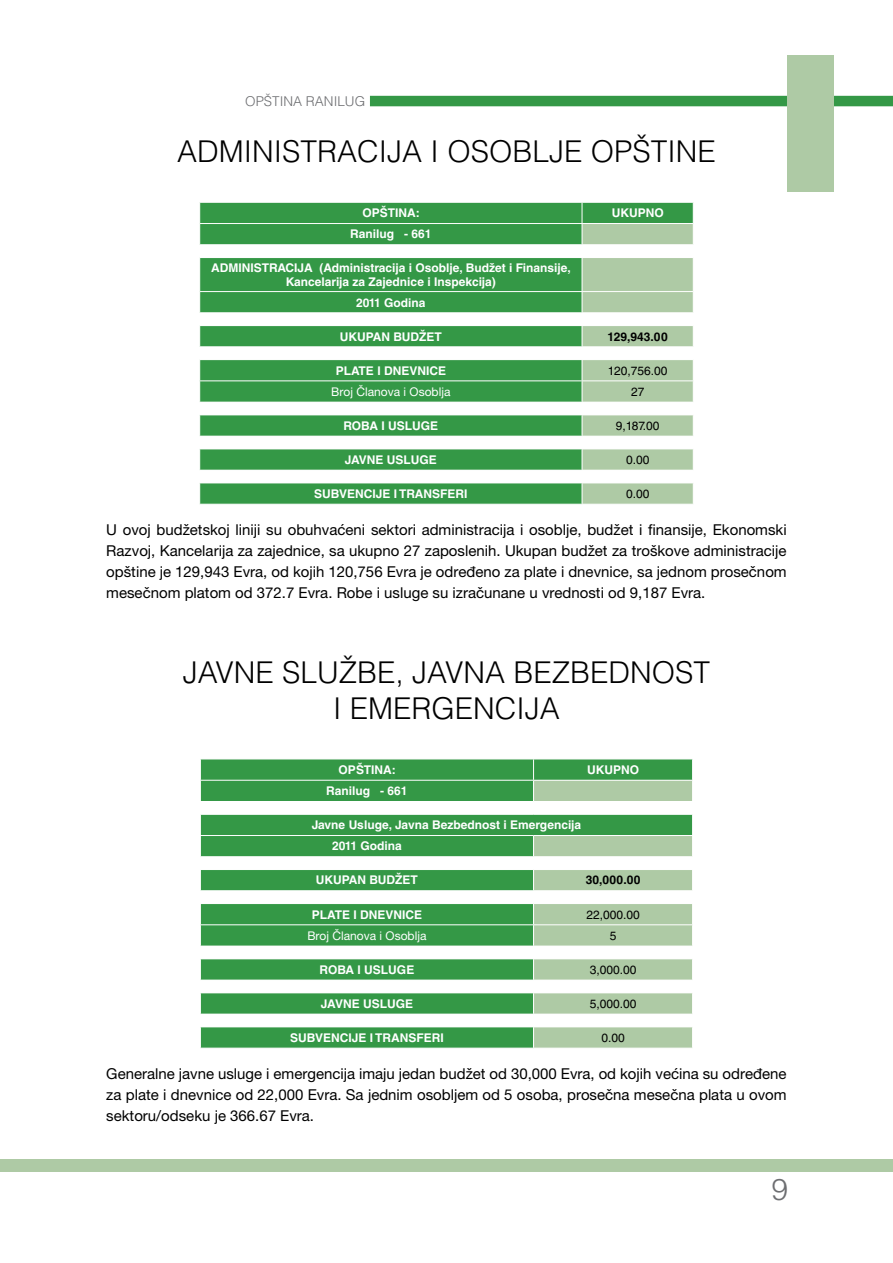
<style>
.page{position:relative;width:893px;height:1263px;background:#fff}
.page>*{position:absolute;margin:0;border:0;box-sizing:border-box;transform-origin:0 0}
.t1{font:300 30px/36px "Helvetica LT Std";color:#000;text-align:center}
.t2{font:300 30px "Helvetica LT Std";color:#6d6e71}
.t3{font:15px/21px "Helvetica Neue LT Pro";color:#000;text-align:justify}
.t4{font:300 13.5px "Helvetica LT Std";color:#6d6e71}
.t5{font:700 12px/13.5px "Helvetica LT Std";color:#fff;text-align:center}
.t6{font:12px "Helvetica LT Std";color:#000}
.t7{font:12px "Helvetica Neue LT Pro";color:#fff}
.t8{font:700 12px "Helvetica LT Std";color:#000}
</style>
<div class="page">
<div style="left:370px;top:96px;width:523px;height:10px;background:#349846"></div>
<div style="left:787px;top:55px;width:46px;height:136px;background:#aecaa5"></div>
<div style="left:0;top:1159px;width:893px;height:12px;background:#aecaa5"></div>
<div style="left:200px;top:203px;width:382px;height:301px;background:#349846"></div>
<svg style="left:200px;top:245px;width:382px;height:238px;fill:#349846"></svg>
<hr style="left:199px;top:223px;width:383px;height:1px;background:#fff">
<hr style="left:199px;top:244px;width:383px;height:1px;background:#fff">
<svg style="left:199px;top:203px;width:1px;height:42px"></svg>
<hr style="left:199px;top:257px;width:383px;height:1px;background:#fff">
<hr style="left:199px;top:291px;width:383px;height:1px;background:#fff">
<hr style="left:199px;top:312px;width:383px;height:1px;background:#fff">
<hr style="left:199px;top:325px;width:383px;height:1px;background:#fff">
<hr style="left:199px;top:346px;width:383px;height:1px;background:#fff">
<hr style="left:199px;top:359px;width:383px;height:1px;background:#fff">
<hr style="left:199px;top:380px;width:383px;height:1px;background:#fff">
<hr style="left:199px;top:402px;width:383px;height:1px;background:#fff">
<hr style="left:199px;top:414px;width:383px;height:1px;background:#fff">
<hr style="left:199px;top:436px;width:383px;height:1px;background:#fff">
<hr style="left:199px;top:448px;width:383px;height:1px;background:#fff">
<hr style="left:199px;top:470px;width:383px;height:1px;background:#fff">
<hr style="left:199px;top:483px;width:383px;height:1px;background:#fff">
<svg style="left:199px;top:292px;width:1px;height:212px"></svg>
<svg style="left:582px;top:203px;width:112px;height:301px"></svg>
<div style="left:201px;top:760px;width:332px;height:288px;background:#349846"></div>
<svg style="left:201px;top:802px;width:332px;height:224px;fill:#349846"></svg>
<hr style="left:200px;top:780px;width:334px;height:1px;background:#fff">
<hr style="left:200px;top:801px;width:334px;height:1px;background:#fff">
<hr style="left:200px;top:814px;width:334px;height:1px;background:#fff">
<hr style="left:200px;top:835px;width:334px;height:1px;background:#fff">
<hr style="left:200px;top:856px;width:334px;height:1px;background:#fff">
<hr style="left:200px;top:869px;width:334px;height:1px;background:#fff">
<hr style="left:200px;top:890px;width:334px;height:1px;background:#fff">
<hr style="left:200px;top:903px;width:334px;height:1px;background:#fff">
<hr style="left:200px;top:924px;width:334px;height:1px;background:#fff">
<hr style="left:200px;top:946px;width:334px;height:1px;background:#fff">
<hr style="left:200px;top:958px;width:334px;height:1px;background:#fff">
<hr style="left:200px;top:980px;width:334px;height:1px;background:#fff">
<hr style="left:200px;top:992px;width:334px;height:1px;background:#fff">
<hr style="left:200px;top:1014px;width:334px;height:1px;background:#fff">
<hr style="left:200px;top:1026px;width:334px;height:1px;background:#fff">
<svg style="left:200px;top:759px;width:1px;height:289px"></svg>
<svg style="left:533px;top:759px;width:160px;height:289px"></svg>
<p class="t4" style="left:245px;top:93px;width:122px">Opština RANI LUG</p>
<h1 class="t1" style="left:177px;top:133px;width:540px">ADMINI STRACIJA I OSOBLJE OPŠTIN E</h1>
<p class="t5" style="left:363px;top:206px;width:59px">OPŠTINA:</p>
<p class="t5" style="left:612px;top:206px;width:53px">UKUPNO</p>
<p class="t5" style="left:350px;top:227px;width:83px">Ranilug - 661</p>
<p class="t5" style="left:211px;top:261px;width:361px">ADMINISTRACIJA (Administracija i Osoblje, Budžet i Finansije,<br>Kancelarija za Zajednice i Inspekcija)</p>
<p class="t5" style="left:356px;top:295px;width:71px">2011 Godina</p>
<p class="t5" style="left:340px;top:329px;width:104px">UKUPAN BUDŽET</p>
<p class="t8" style="left:608px;top:329px;width:62px">129,943.00</p>
<p class="t5" style="left:336px;top:363px;width:112px">PLATE I DNEVNICE</p>
<p class="t6" style="left:608px;top:363px;width:61px">120,756.00</p>
<p class="t7" style="left:331px;top:384px;width:121px">Broj Članova i Osoblja</p>
<p class="t6" style="left:631px;top:385px;width:15px">27</p>
<p class="t5" style="left:343px;top:419px;width:96px">ROBA I USLUGE</p>
<p class="t6" style="left:616px;top:419px;width:45px">9,187.00</p>
<p class="t5" style="left:345px;top:453px;width:94px">JAVNE USLUGE</p>
<p class="t6" style="left:626px;top:453px;width:25px">0.00</p>
<p class="t5" style="left:314px;top:487px;width:155px">SUBVENCIJE I TRANSFERI</p>
<p class="t6" style="left:626px;top:487px;width:25px">0.00</p>
<p class="t3" style="left:106px;top:518px;width:682px">U ovoj budžetskoj liniji su obuhvaćeni sektori administracija i osoblje, budžet i finansije, Ekonomski Razvoj, Kancelarija za zajednice, sa ukupno 27 zaposlenih. Ukupan budžet za troškove administracije opštine je 129,943 Evra, od kojih 120,756 Evra je određeno za plate i dnevnice, sa jednom prosečnom mesečnom platom od 372.7 Evra. Robe i usluge su izračunane u vrednosti od 9,187 Evra.</p>
<h1 class="t1" style="left:183px;top:654px;width:528px">JAVN E SLUŽBE, JAVNA BEZBEDNOST<br>I EMERGENCIJA</h1>
<p class="t5" style="left:339px;top:763px;width:59px">OPŠTINA:</p>
<p class="t5" style="left:587px;top:763px;width:53px">UKUPNO</p>
<p class="t5" style="left:326px;top:784px;width:83px">Ranilug - 661</p>
<p class="t5" style="left:332px;top:814px;width:251px;line-height:21.3px;text-align:left;text-indent:-20px">Javne Usluge, Javna Bezbednost i Emergencija<br>2011 Godina</p>
<p class="t5" style="left:316px;top:873px;width:103px">UKUPAN BUDŽET</p>
<p class="t8" style="left:586px;top:873px;width:56px">30,000.00</p>
<p class="t5" style="left:312px;top:907px;width:112px">PLATE I DNEVNICE</p>
<p class="t6" style="left:586px;top:907px;width:55px">22,000.00</p>
<p class="t7" style="left:307px;top:928px;width:121px">Broj Članova i Osoblja</p>
<p class="t6" style="left:610px;top:928px;width:8px">5</p>
<p class="t5" style="left:320px;top:963px;width:96px">ROBA I USLUGE</p>
<p class="t6" style="left:590px;top:963px;width:48px">3,000.00</p>
<p class="t5" style="left:321px;top:997px;width:94px">JAVNE USLUGE</p>
<p class="t6" style="left:590px;top:997px;width:48px">5,000.00</p>
<p class="t5" style="left:290px;top:1031px;width:155px">SUBVENCIJE I TRANSFERI</p>
<p class="t6" style="left:601px;top:1031px;width:25px">0.00</p>
<p class="t3" style="left:106px;top:1062px;width:682px">Generalne javne usluge i emergencija imaju jedan budžet od 30,000 Evra, od kojih većina su određene za plate i dnevnice od 22,000 Evra. Sa jednim osobljem od 5 osoba, prosečna mesečna plata u ovom sektoru/odseku je 366.67 Evra.</p>
<h1 class="t2" style="left:771px;top:1170px;width:18px">9</h1>
</div>
